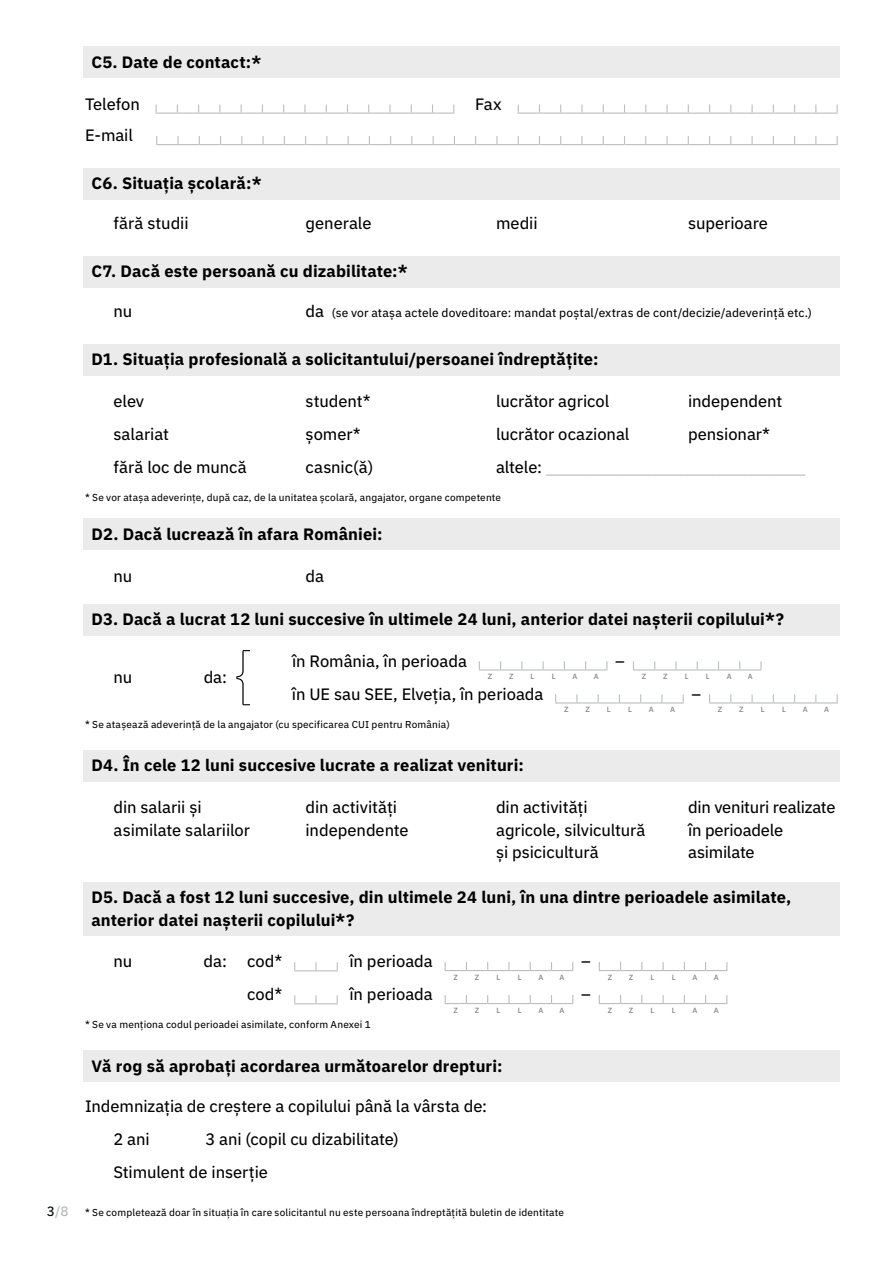
<style>
.page{position:relative;width:893px;height:1263px;background:#fff}
.page>*{position:absolute;margin:0;border:0;box-sizing:border-box;transform-origin:0 0}
.text_normal_fara_lin{font:100 61.5px "IBM Plex Sans";color:#000}
.subtitlu_nivel_3_sec{font:700 16.5px/22.5px "IBM Plex Sans";letter-spacing:.01em;color:#000}
.text_normal_fara_lin-2{font:16.5px/33px "IBM Plex Sans Text";letter-spacing:-.005em;color:#000}
.text_normal_spacing{font:16.5px/22.5px "IBM Plex Sans Text";letter-spacing:-.01em;color:#000}
.text_normal_fara_lin-3{font:16.5px "IBM Plex Sans";color:#bcbec0}
.t1{font:13.5px "IBM Plex Sans Text";color:#b1b4b6}
.text_normal_fara_lin-4{font:12px "IBM Plex Sans Text";letter-spacing:.01em;color:#000}
.text_normal_small{font:10.05px "IBM Plex Sans Text";letter-spacing:.015em;color:#000}
.text_normal{font:500 7.5px "IBM Plex Sans";color:#808285}
.s1{color:#000}
.s2{font-size:16.5px}
.s3{font-family:"IBM Plex Sans Text";color:#000}
</style>
<div class="page">
<div style="left:83px;top:47px;width:757px;height:31px;background:#ebebec"></div>
<div style="left:83px;top:168px;width:757px;height:31px;background:#ebebec"></div>
<div style="left:83px;top:256px;width:757px;height:31px;background:#ebebec"></div>
<div style="left:83px;top:344px;width:757px;height:31px;background:#ebebec"></div>
<div style="left:83px;top:519px;width:757px;height:31px;background:#ebebec"></div>
<div style="left:83px;top:604px;width:757px;height:31px;background:#ebebec"></div>
<div style="left:83px;top:750px;width:757px;height:31px;background:#ebebec"></div>
<div style="left:83px;top:882px;width:757px;height:54px;background:#ebebec"></div>
<div style="left:83px;top:1050px;width:757px;height:32px;background:#ebebec"></div>
<svg style="left:156px;top:105px;width:298px;height:9px"></svg>
<svg style="left:518px;top:105px;width:320px;height:9px"></svg>
<svg style="left:156px;top:136px;width:682px;height:9px"></svg>
<svg style="left:479px;top:661px;width:128px;height:9px"></svg>
<svg style="left:633px;top:661px;width:129px;height:9px"></svg>
<svg style="left:555px;top:694px;width:129px;height:9px"></svg>
<svg style="left:709px;top:694px;width:129px;height:9px"></svg>
<svg style="left:294px;top:962px;width:44px;height:9px"></svg>
<svg style="left:445px;top:962px;width:128px;height:9px"></svg>
<svg style="left:599px;top:962px;width:128px;height:9px"></svg>
<svg style="left:294px;top:995px;width:44px;height:9px"></svg>
<svg style="left:445px;top:995px;width:128px;height:9px"></svg>
<svg style="left:599px;top:995px;width:128px;height:9px"></svg>
<p class="t1" style="left:47px;top:1200px;width:23px"><span class="s1">3</span>/8</p>
<p class="subtitlu_nivel_3_sec" style="left:91px;top:50px;width:171px">C5. Date de contact:*</p>
<p class="text_normal_fara_lin-2" style="left:85px;top:86px;width:56px">Telefon</p>
<p class="text_normal_fara_lin-2" style="left:475px;top:86px;width:28px">Fax</p>
<p class="text_normal_fara_lin-2" style="left:85px;top:117px;width:49px">E-mail</p>
<p class="subtitlu_nivel_3_sec" style="left:91px;top:171px;width:172px">C6. Situația școlară:*</p>
<p class="text_normal_fara_lin-2" style="left:114px;top:205px;width:77px">fără studii</p>
<p class="text_normal_fara_lin-2" style="left:306px;top:205px;width:67px">generale</p>
<p class="text_normal_fara_lin-2" style="left:496px;top:205px;width:43px">medii</p>
<p class="text_normal_fara_lin-2" style="left:688px;top:205px;width:81px">superioare</p>
<p class="subtitlu_nivel_3_sec" style="left:91px;top:259px;width:318px">C7. Dacă este persoană cu dizabilitate:*</p>
<p class="text_normal_fara_lin-2" style="left:114px;top:293px;width:20px">nu</p>
<p class="text_normal_fara_lin-4" style="left:306px;top:304px;width:508px"><span class="s2">da</span> (se vor atașa actele doveditoare: mandat poștal/extras de cont/decizie/adeverință etc.)</p>
<p class="subtitlu_nivel_3_sec" style="left:91px;top:347px;width:509px">D1. Situația profesională a solicitantului/persoanei îndreptățite:</p>
<p class="text_normal_fara_lin-2" style="left:114px;top:383px;width:32px">elev</p>
<p class="text_normal_fara_lin-2" style="left:306px;top:383px;width:67px">student*</p>
<p class="text_normal_fara_lin-2" style="left:496px;top:383px;width:115px">lucrător agricol</p>
<p class="text_normal_fara_lin-2" style="left:688px;top:383px;width:96px">independent</p>
<p class="text_normal_fara_lin-2" style="left:114px;top:416px;width:57px">salariat</p>
<p class="text_normal_fara_lin-2" style="left:306px;top:416px;width:57px">șomer*</p>
<p class="text_normal_fara_lin-2" style="left:496px;top:416px;width:135px">lucrător ocazional</p>
<p class="text_normal_fara_lin-2" style="left:688px;top:416px;width:83px">pensionar*</p>
<p class="text_normal_fara_lin-2" style="left:114px;top:449px;width:135px">fără loc de muncă</p>
<p class="text_normal_fara_lin-2" style="left:306px;top:449px;width:69px">casnic(ă)</p>
<p class="text_normal_fara_lin-3" style="left:496px;top:454px;width:311px"><span class="s3">altele:</span> ________________________________</p>
<p class="text_normal_small" style="left:85px;top:489px;width:417px">* Se vor atașa adeverințe, după caz, de la unitatea școlară, angajator, organe competente</p>
<p class="subtitlu_nivel_3_sec" style="left:91px;top:521px;width:293px">D2. Dacă lucrează în afara României:</p>
<p class="text_normal_fara_lin-2" style="left:114px;top:558px;width:20px">nu</p>
<p class="text_normal_fara_lin-2" style="left:306px;top:558px;width:20px">da</p>
<p class="subtitlu_nivel_3_sec" style="left:91px;top:607px;width:694px">D3. Dacă a lucrat 12 luni succesive în ultimele 24 luni, anterior datei nașterii copilului*?</p>
<p class="text_normal_fara_lin-2" style="left:114px;top:660px;width:20px">nu</p>
<p class="text_normal_fara_lin-2" style="left:204px;top:660px;width:25px">da:</p>
<p class="text_normal_fara_lin" style="left:235px;top:630px;width:21px">{</p>
<p class="text_normal_fara_lin-2" style="left:292px;top:643px;width:176px">în România, în perioada</p>
<p class="text_normal_fara_lin-2" style="left:615px;top:643px;width:11px">–</p>
<p class="text_normal" style="left:488px;top:671px;width:6px">Z</p>
<p class="text_normal" style="left:509px;top:671px;width:6px">Z</p>
<p class="text_normal" style="left:531px;top:671px;width:5px">L</p>
<p class="text_normal" style="left:552px;top:671px;width:5px">L</p>
<p class="text_normal" style="left:572px;top:671px;width:6px">A</p>
<p class="text_normal" style="left:594px;top:671px;width:6px">A</p>
<p class="text_normal" style="left:642px;top:671px;width:6px">Z</p>
<p class="text_normal" style="left:663px;top:671px;width:6px">Z</p>
<p class="text_normal" style="left:685px;top:671px;width:5px">L</p>
<p class="text_normal" style="left:706px;top:671px;width:5px">L</p>
<p class="text_normal" style="left:727px;top:671px;width:6px">A</p>
<p class="text_normal" style="left:748px;top:671px;width:6px">A</p>
<p class="text_normal_fara_lin-2" style="left:292px;top:676px;width:253px">în UE sau SEE, Elveția, în perioada</p>
<p class="text_normal_fara_lin-2" style="left:691px;top:676px;width:11px">–</p>
<p class="text_normal" style="left:564px;top:704px;width:6px">Z</p>
<p class="text_normal" style="left:585px;top:704px;width:6px">Z</p>
<p class="text_normal" style="left:607px;top:704px;width:5px">L</p>
<p class="text_normal" style="left:628px;top:704px;width:5px">L</p>
<p class="text_normal" style="left:649px;top:704px;width:6px">A</p>
<p class="text_normal" style="left:670px;top:704px;width:6px">A</p>
<p class="text_normal" style="left:718px;top:704px;width:6px">Z</p>
<p class="text_normal" style="left:739px;top:704px;width:6px">Z</p>
<p class="text_normal" style="left:761px;top:704px;width:5px">L</p>
<p class="text_normal" style="left:782px;top:704px;width:5px">L</p>
<p class="text_normal" style="left:803px;top:704px;width:6px">A</p>
<p class="text_normal" style="left:824px;top:704px;width:6px">A</p>
<p class="text_normal_small" style="left:85px;top:716px;width:366px">* Se atașează adeverință de la angajator (cu specificarea CUI pentru România)</p>
<p class="subtitlu_nivel_3_sec" style="left:91px;top:753px;width:434px">D4. În cele 12 luni succesive lucrate a realizat venituri:</p>
<p class="text_normal_spacing" style="left:114px;top:794px;width:138px">din salarii și asimilate salariilor</p>
<p class="text_normal_spacing" style="left:306px;top:794px;width:105px">din activități independente</p>
<p class="text_normal_spacing" style="left:496px;top:795px;width:151px">din activități agricole, silvicultură și psicicultură</p>
<p class="text_normal_spacing" style="left:688px;top:794px;width:149px">din venituri realizate în perioadele asimilate</p>
<p class="subtitlu_nivel_3_sec" style="left:91px;top:885px;width:701px">D5. Dacă a fost 12 luni succesive, din ultimele 24 luni, în una dintre perioadele asimilate, anterior datei nașterii copilului*?</p>
<p class="text_normal_fara_lin-2" style="left:114px;top:944px;width:20px">nu</p>
<p class="text_normal_fara_lin-2" style="left:204px;top:944px;width:80px">da: cod*</p>
<p class="text_normal_fara_lin-2" style="left:349px;top:944px;width:85px">în perioada</p>
<p class="text_normal" style="left:454px;top:971px;width:6px">Z</p>
<p class="text_normal" style="left:475px;top:971px;width:6px">Z</p>
<p class="text_normal" style="left:496px;top:971px;width:5px">L</p>
<p class="text_normal" style="left:518px;top:971px;width:5px">L</p>
<p class="text_normal" style="left:538px;top:971px;width:6px">A</p>
<p class="text_normal" style="left:560px;top:971px;width:6px">A</p>
<p class="text_normal_fara_lin-2" style="left:581px;top:944px;width:11px">–</p>
<p class="text_normal" style="left:608px;top:971px;width:6px">Z</p>
<p class="text_normal" style="left:629px;top:971px;width:6px">Z</p>
<p class="text_normal" style="left:650px;top:971px;width:5px">L</p>
<p class="text_normal" style="left:672px;top:971px;width:5px">L</p>
<p class="text_normal" style="left:692px;top:971px;width:6px">A</p>
<p class="text_normal" style="left:714px;top:971px;width:6px">A</p>
<p class="text_normal_fara_lin-2" style="left:247px;top:977px;width:37px">cod*</p>
<p class="text_normal_fara_lin-2" style="left:349px;top:977px;width:85px">în perioada</p>
<p class="text_normal" style="left:454px;top:1004px;width:6px">Z</p>
<p class="text_normal" style="left:475px;top:1004px;width:6px">Z</p>
<p class="text_normal" style="left:496px;top:1004px;width:5px">L</p>
<p class="text_normal" style="left:518px;top:1004px;width:5px">L</p>
<p class="text_normal" style="left:538px;top:1004px;width:6px">A</p>
<p class="text_normal" style="left:560px;top:1004px;width:6px">A</p>
<p class="text_normal_small" style="left:85px;top:1017px;width:287px">* Se va menționa codul perioadei asimilate, conform Anexei 1</p>
<p class="subtitlu_nivel_3_sec" style="left:91px;top:1053px;width:413px">Vă rog să aprobați acordarea următoarelor drepturi:</p>
<p class="text_normal_fara_lin-2" style="left:114px;top:1088px;width:375px;text-indent:-28px">Indemnizația de creștere a copilului până la vârsta de:<br>2 ani</p>
<p class="text_normal_fara_lin-2" style="left:114px;top:1121px;width:287px;text-indent:92px">3 ani (copil cu dizabilitate)<br>Stimulent de inserție</p>
<p class="text_normal_small" style="left:85px;top:1205px;width:480px">* Se completează doar în situația în care solicitantul nu este persoana îndreptățită buletin de identitate</p>
<p class="text_normal_fara_lin-2" style="left:581px;top:977px;width:11px">–</p>
<p class="text_normal" style="left:608px;top:1004px;width:6px">Z</p>
<p class="text_normal" style="left:629px;top:1004px;width:6px">Z</p>
<p class="text_normal" style="left:650px;top:1004px;width:5px">L</p>
<p class="text_normal" style="left:672px;top:1004px;width:5px">L</p>
<p class="text_normal" style="left:692px;top:1004px;width:6px">A</p>
<p class="text_normal" style="left:714px;top:1004px;width:6px">A</p>
</div>
